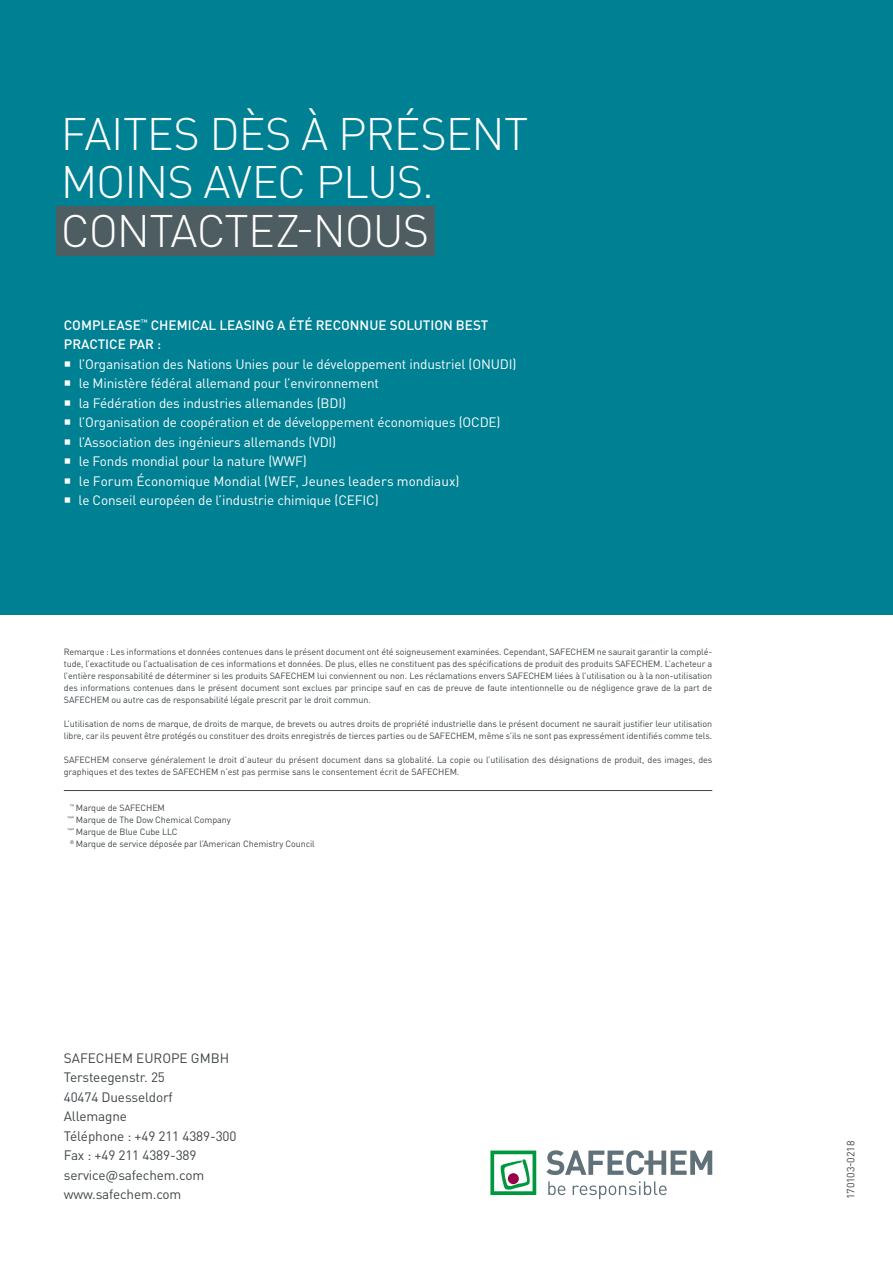
<style>
.page{position:relative;width:893px;height:1263px;background:#fff}
.page>*{position:absolute;margin:0;border:0;box-sizing:border-box;transform-origin:0 0}
.t1{font:300 45px/48.8px "DIN Pro";letter-spacing:-.025em;color:#fff}
.t2{font:13.5px "DIN Pro";letter-spacing:-.01em;color:#fff}
.t3{font:13.5px/19.5px "DIN Pro";letter-spacing:-.01em;color:#3f4548}
.t4{font:500 13.5px "DIN Pro";color:#fff}
.t5{font:10.5px "DIN Pro";letter-spacing:-.01em;color:#3f4548}
.t6{font:9px/12px "DIN Pro";letter-spacing:-.01em;color:#3f4548}
</style>
<div class="page">
<div style="left:0;top:0;width:893px;height:614px;background:#008093"></div>
<svg style="left:490px;top:1150px;width:46px;height:45px"></svg>
<svg style="left:548px;top:1181px;width:119px;height:18px"></svg>
<svg style="left:546px;top:1150px;width:166px;height:25px"></svg>
<div style="left:56px;top:206px;width:378px;height:50px;background:#545b5e"></div>
<hr style="left:64px;top:790px;width:648px;height:1px;background:#3f4548">
<h1 class="t1" style="left:61px;top:106px;width:469px">FAITES DÈS À PRÉSENT<br>MOINS AVEC PLUS.<br>CONTACTEZ-NOUS</h1>
<h2 class="t4" style="left:64px;top:314px;width:114px">COMPLEASE<sup>™</sup> CHEMICAL</h2>
<h2 class="t4" style="left:219px;top:314px;width:16px">LEASIN</h2>
<h2 class="t4" style="left:265px;top:314px;width:32px">G AÉTÉ</h2>
<h2 class="t4" style="left:316px;top:314px;width:10px">RECONNUE</h2>
<h2 class="t4" style="left:390px;top:314px;width:9px">SOLUTION</h2>
<h2 class="t4" style="left:456px;top:314px;width:18px">BEST</h2>
<h2 class="t4" style="left:64px;top:334px;width:17px">PRACTICE</h2>
<h2 class="t4" style="left:129px;top:334px;width:9px">PAR</h2>
<h2 class="t4" style="left:157px;top:334px;width:6px">:</h2>
<h2 class="t2" style="left:64px;top:354px;width:419px">○ l’Organisation des Nations U nies pour le développement industriel (ONU</h2>
<h2 class="t2" style="left:500px;top:354px;width:18px">DI)</h2>
<h2 class="t2" style="left:64px;top:373px;width:317px">○ le Ministère fédéral allemand pour l’environnement</h2>
<h2 class="t2" style="left:64px;top:393px;width:284px">○ la Fédération des industries allemandes (BDI)</h2>
<h2 class="t2" style="left:64px;top:412px;width:438px">○ l’Organisation de coopération et de développement économiques (OCDE)</h2>
<h2 class="t2" style="left:64px;top:432px;width:274px">○ l’Association des ingénieurs allemands (VDI)</h2>
<h2 class="t2" style="left:64px;top:451px;width:244px">○ le Fonds mondial pour la nature (WWF)</h2>
<h2 class="t2" style="left:64px;top:471px;width:397px">○ le Forum Économique Mondial (WEF, Jeunes leaders mondiaux)</h2>
<h2 class="t2" style="left:64px;top:490px;width:316px">○ le Conseil européen de l’industrie chimique (CEFIC)</h2>
<p class="t6" style="left:64px;top:645px;width:650px;text-align:justify">Remarque : Les informations et données contenues dans le présent document ont été soigneusement examinées. Cependant, SAFECHEM ne saurait garantir la complé&shy;tude, l’exactitude ou l’actualisation de ces informations et données. De plus, elles ne constituent pas des spécifications de produit des produits SAFEC HEM. L’acheteur a l’entière responsabilité de déterminer si les produits SAFECHEM lui conviennent ou non. Les réclamations envers SAFECHEM liées à l’utilisation ou à la non-utilisation des informations contenues dans le présent document sont exclues par principe sauf en cas de preuve de faute intentionnelle ou de négligence grave de la part de SAFEC HEM ou autre cas de responsabilité légale prescrit par le droit commun.</p>
<p class="t6" style="left:64px;top:717px;width:650px">L’utilisation de noms de marque, de droits de marque, de brevets ou autres droits de propriété industrielle dans le présent document ne saurait justifier leur utilisation libre, car ils peuvent être protégés ou constituer des droits enregistrés de tierces parties ou de SAFECHEM, même s’ils ne sont pas expressément identifiés comme tels.</p>
<p class="t6" style="left:64px;top:753px;width:650px">SAFECHEM conserve généralement le droit d’auteur du présent document dans sa globalité. La copie ou l’utilisation des désignations de produit, des images, des graphiques et des textes de SAFEC HEM n’est pas permise sans le consentement écrit de SAFEC HEM.</p>
<p class="t6" style="left:67px;top:801px;width:249px"><sup>™</sup> Marque de SAFECHEM<br><sup>™*</sup> Marque de The Dow Chemical Company<br><sup>™°</sup> Marque de Blue Cube LLC<br><sup>®</sup> Marque de service déposée par l’American Chemistry Council</p>
<h2 class="t3" style="left:64px;top:1047px;width:138px">SAFECHEM Europe Gmb</h2>
<h2 class="t3" style="left:220px;top:1047px;width:11px">H</h2>
<h2 class="t3" style="left:64px;top:1067px;width:174px">Tersteegenstr. 25<br>40474 Duesseldorf<br>Allemagne<br>Téléphone : +49 211 4389-300<br>Fax : +49 211 4389-389 service@safechem.com www.safechem.com</h2>
<p class="t5" style="left:843px;top:1199px;width:60px;rotate:-90deg">170103-0218</p>
</div>
